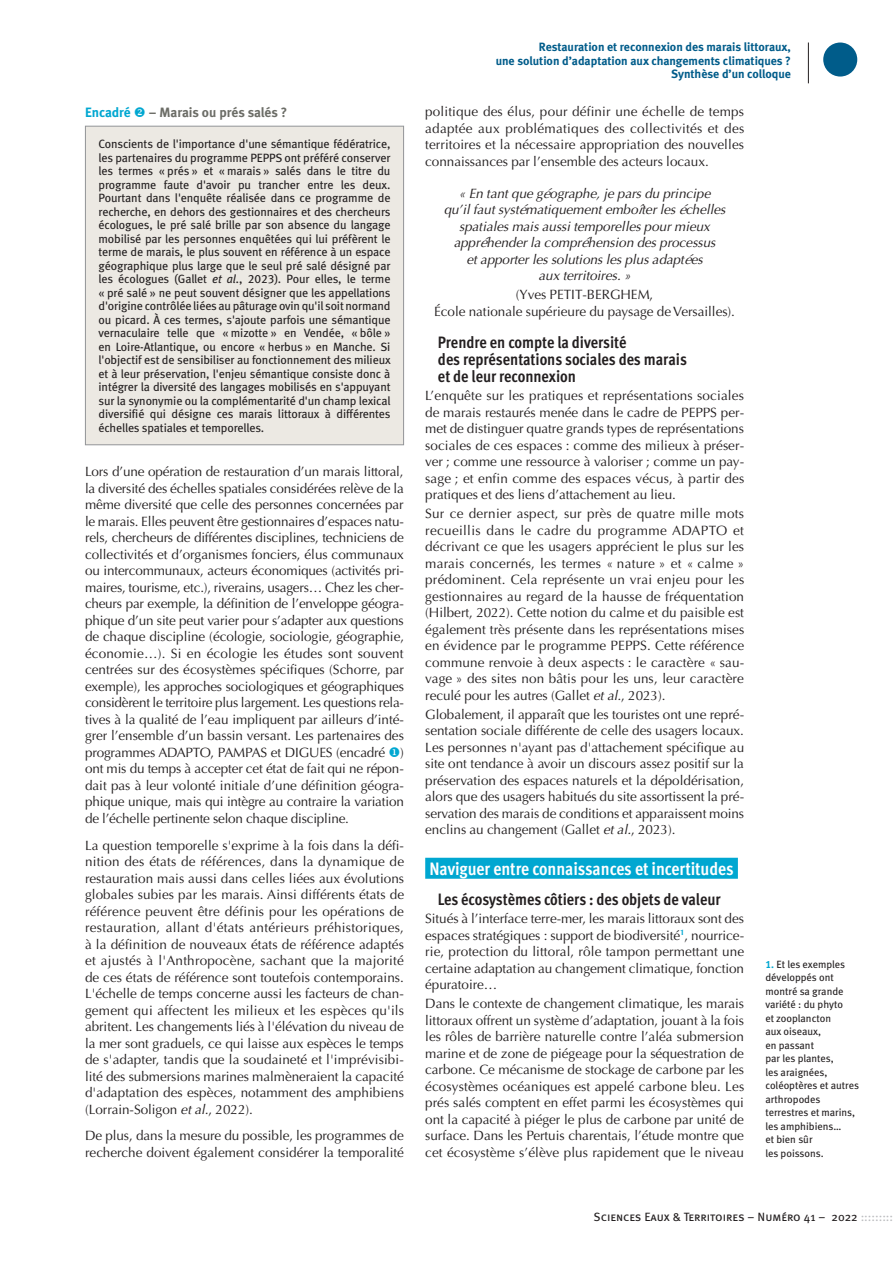
<style>
.page{position:relative;width:893px;height:1263px;background:#fff}
.page>*{position:absolute;margin:0;border:0;box-sizing:border-box;transform-origin:0 0}
.H1_bleu{font:18px "Meta Cond OT Bold";color:#fff}
.t1{font:16.5px/17px "Meta Cond OT Bold";color:#231f20}
.Texte_article{font:13.5px/16.5px "Optima";letter-spacing:-.005em;color:#231f20;text-align:justify}
.Texte_article-2{font:italic 13.5px/16.5px "Optima";letter-spacing:-.005em;color:#231f20;text-align:center}
.Titre_figure{font:700 13.5px "Meta Bold LF Roman";color:#6c6d67}
.Texte_encadré{font:12px/13.5px "Meta Book LF Roman";letter-spacing:-.01em;color:#231f20;text-align:justify}
.t2{font:700 12px/13.5px "Meta Bold LF Roman";color:#005c8a;text-align:right}
.t3{font:12px "Meta Book Caps";color:#231f20}
.Note{font:10.5px/13.5px "Meta Book LF Roman";color:#231f20}
.s1{color:#00a7d1}
.s2{font-family:"Meta Book LF Italic"}
.s3{font-style:italic}
.s4{font-family:"Meta Bold LF Roman";font-weight:700;color:#00a7d1}
.s5{color:#bcbdc0}
</style>
<div class="page">
<div style="left:823px;top:43px;width:34px;height:34px;background:#005c8a;border-radius:50%"></div>
<hr style="left:808px;top:43px;width:1px;height:40px;background:#231f20">
<div style="left:425px;top:858px;width:313px;height:21px;background:#00a7d1"></div>
<div style="left:85px;top:126px;width:319px;height:319px;background:#ece9e3"></div>
<div style="left:85px;top:126px;width:319px;height:319px;border:1px solid #939598"></div>
<p class="Titre_figure" style="left:85px;top:104px;width:204px"><span class="s1">Encadré</span> <span class="s1">❖</span> – Marais ou prés salés ?</p>
<p class="Texte_encadré" style="left:99px;top:137px;width:294px">Conscients de l'importance d'une sémantique fédératrice, les partenaires du programme PEPPS ont préféré conserver les termes « prés » et « marais » salés dans le titre du programme faute d'avoir pu trancher entre les deux.<br>Pourtant dans l'enquête réalisée dans ce programme de recherche, en dehors des gestionnaires et des chercheurs écologues, le pré salé brille par son absence du langage mobilisé par les personnes enquêtées qui lui préfèrent le terme de marais, le plus souvent en référence à un espace géographique plus large que le seul pré salé désigné par les écologues (Gallet <span class="s2">et al.</span>, 2023). Pour elles, le terme « pré salé » ne peut souvent désigner que les appellations d'origine contrôlée liées au pâturage ovin qu'il soit normand ou picard. À ces termes, s'ajoute parfois une sémantique vernaculaire telle que « mizotte » en Vendée, « bôle » en Loire-Atlantique, ou encore « herbus » en Manche. Si l'objectif est de sensibiliser au fonctionnement des milieux et à leur préservation, l'enjeu sémantique consiste donc à intégrer la diversité des langages mobilisés en s'appuyant sur la synonymie ou la complémentarité d'un champ lexical diversifié qui désigne ces marais littoraux à différentes échelles spatiales et temporelles.</p>
<p class="Texte_article" style="left:85px;top:464px;width:321px">Lors d’une opération de restauration d’un marais littoral, la diversité des échelles spatiales considérées relève de la même diversité que celle des personnes concernées par le marais. Elles peuvent être gestionnaires d’espaces natu&shy;rels, chercheurs de différentes disciplines, techniciens de collectivités et d’organismes fonciers, élus communaux ou intercommunaux, acteurs économiques (activités pri&shy;maires, tourisme, etc.), riverains, usagers… Chez les cher&shy;cheurs par exemple, la définition de l’enveloppe géogra&shy;phique d’un site peut varier pour s’adapter aux questions de chaque discipline (écologie, sociologie, géographie, économie…). Si en écologie les études sont souvent centrées sur des écosystèmes spécifiques (Schorre, par exemple), les approches sociologiques et géographiques considèrent le territoire plus largement. Les questions rela&shy;tives à la qualité de l’eau impliquent par ailleurs d’inté&shy;grer l’ensemble d’un bassin versant. Les partenaires des programmes ADAPTO, PAMPAS et DIGUES (encadré <span class="s1">◆</span>) ont mis du temps à accepter cet état de fait qui ne répon&shy;dait pas à leur volonté initiale d’une définition géogra&shy;phique unique, mais qui intègre au contraire la variation de l’échelle pertinente selon chaque discipline.</p>
<p class="Texte_article" style="left:85px;top:837px;width:321px">La question temporelle s'exprime à la fois dans la défi&shy;nition des états de références, dans la dynamique de restauration mais aussi dans celles liées aux évolutions globales subies par les marais. Ainsi différents états de référence peuvent être définis pour les opérations de restauration, allant d'états antérieurs préhistoriques, à la définition de nouveaux états de référence adaptés et ajustés à l'Anthropocène, sachant que la majorité de ces états de référence sont toutefois contemporains.<br>L'échelle de temps concerne aussi les facteurs de chan&shy;gement qui affectent les milieux et les espèces qu'ils abritent. Les changements liés à l'élévation du niveau de la mer sont graduels, ce qui laisse aux espèces le temps de s'adapter, tandis que la soudaineté et l'imprévisibi&shy;lité des submersions marines malmèneraient la capacité d'adaptation des espèces, notamment des amphibiens (Lorrain-Soligon <span class="s3">et al.</span>, 2022).</p>
<p class="Texte_article" style="left:85px;top:1127px;width:320px">De plus, dans la mesure du possible, les programmes de recherche doivent également considérer la temporalité</p>
<p class="t2" style="left:496px;top:40px;width:297px">Restauration et reconnexion des marais littoraux,<br>une solution d’adaptation aux changements climatiques ?<br>Synthèse d’un colloque</p>
<p class="Texte_article" style="left:425px;top:104px;width:321px">politique des élus, pour définir une échelle de temps adaptée aux problématiques des collectivités et des territoires et la nécessaire appropriation des nouvelles connaissances par l’ensemble des acteurs locaux.</p>
<p class="Texte_article-2" style="left:444px;top:185px;width:283px">« En tant que géographe, je pars du principe<br>qu’il faut systématiquement emboîter les échelles spatiales mais aussi temporelles pour mieux appréhender la compréhension des processus<br>et apporter les solutions les plus adaptées<br>aux territoires. »</p>
<p class="Texte_article" style="left:434px;top:287px;width:302px;text-align:center">(Yves PETIT-BERGHEM,<br>École nationale supérieure du paysage de Versailles).</p>
<h2 class="t1" style="left:438px;top:334px;width:250px">Prendre en compte la diversité<br>des représentations sociales des marais et de leur reconnexion</h2>
<p class="Texte_article" style="left:425px;top:388px;width:321px">L’enquête sur les pratiques et représentations sociales de marais restaurés menée dans le cadre de PEPPS per&shy;met de distinguer quatre grands types de représentations sociales de ces espaces : comme des milieux à préser&shy;ver ; comme une ressource à valoriser ; comme un pay&shy;sage ; et enfin comme des espaces vécus, à partir des pratiques et des liens d’attachement au lieu.</p>
<p class="Texte_article" style="left:425px;top:506px;width:321px">Sur ce dernier aspect, sur près de quatre mille mots recueillis dans le cadre du programme ADAPTO et décrivant ce que les usagers apprécient le plus sur les marais concernés, les termes « nature » et « calme » prédominent. Cela représente un vrai enjeu pour les gestionnaires au regard de la hausse de fréquentation (Hilbert, 2022). Cette notion du calme et du paisible est également très présente dans les représentations mises en évidence par le programme PEPPS. Cette référence commune renvoie à deux aspects : le caractère « sau&shy;vage » des sites non bâtis pour les uns, leur caractère reculé pour les autres (Gallet <span class="s3">et al.</span>, 2023).</p>
<p class="Texte_article" style="left:425px;top:706px;width:320px">Globalement, il apparaît que les touristes ont une repré&shy;sentation sociale différente de celle des usagers locaux.<br>Les personnes n'ayant pas d'attachement spécifique au site ont tendance à avoir un discours assez positif sur la préservation des espaces naturels et la dépoldérisation, alors que des usagers habitués du site assortissent la pré&shy;servation des marais de conditions et apparaissent moins enclins au changement (Gallet <span class="s3">et al.</span>, 2023).</p>
<p class="H1_bleu" style="left:429px;top:857px;width:306px">Naviguer entre connaissances et incertitudes</p>
<h2 class="t1" style="left:438px;top:891px;width:284px">Les écosystèmes côtiers : des objets de valeur</h2>
<p class="Texte_article" style="left:425px;top:910px;width:320px">Situés à l’interface terre-mer, les marais littoraux sont des espaces stratégiques : support de biodiversité<sup>1</sup>, nourrice&shy;rie, protection du littoral, rôle tampon permettant une certaine adaptation au changement climatique, fonction épuratoire…</p>
<p class="Texte_article" style="left:425px;top:995px;width:321px">Dans le contexte de changement climatique, les marais littoraux offrent un système d’adaptation, jouant à la fois les rôles de barrière naturelle contre l’aléa submersion marine et de zone de piégeage pour la séquestration de carbone. Ce mécanisme de stockage de carbone par les écosystèmes océaniques est appelé carbone bleu. Les prés salés comptent en effet parmi les écosystèmes qui ont la capacité à piéger le plus de carbone par unité de surface. Dans les Pertuis charentais, l’étude montre que cet écosystème s’élève plus rapidement que le niveau</p>
<p class="Note" style="left:765px;top:957px;width:95px"><span class="s4">1.</span> Et les exemples développés ont montré sa grande variété : du phyto<br>et zooplancton<br>aux oiseaux,<br>en passant<br>par les plantes,<br>les araignées, coléoptères et autres arthropodes terrestres et marins, les amphibiens…<br>et bien sûr<br>les poissons.</p>
<p class="t3" style="left:594px;top:1210px;width:301px">Sciences Eaux &amp; Territoires – Numéro 41 – 2022 <span class="s5">:::::::::</span></p>
</div>
